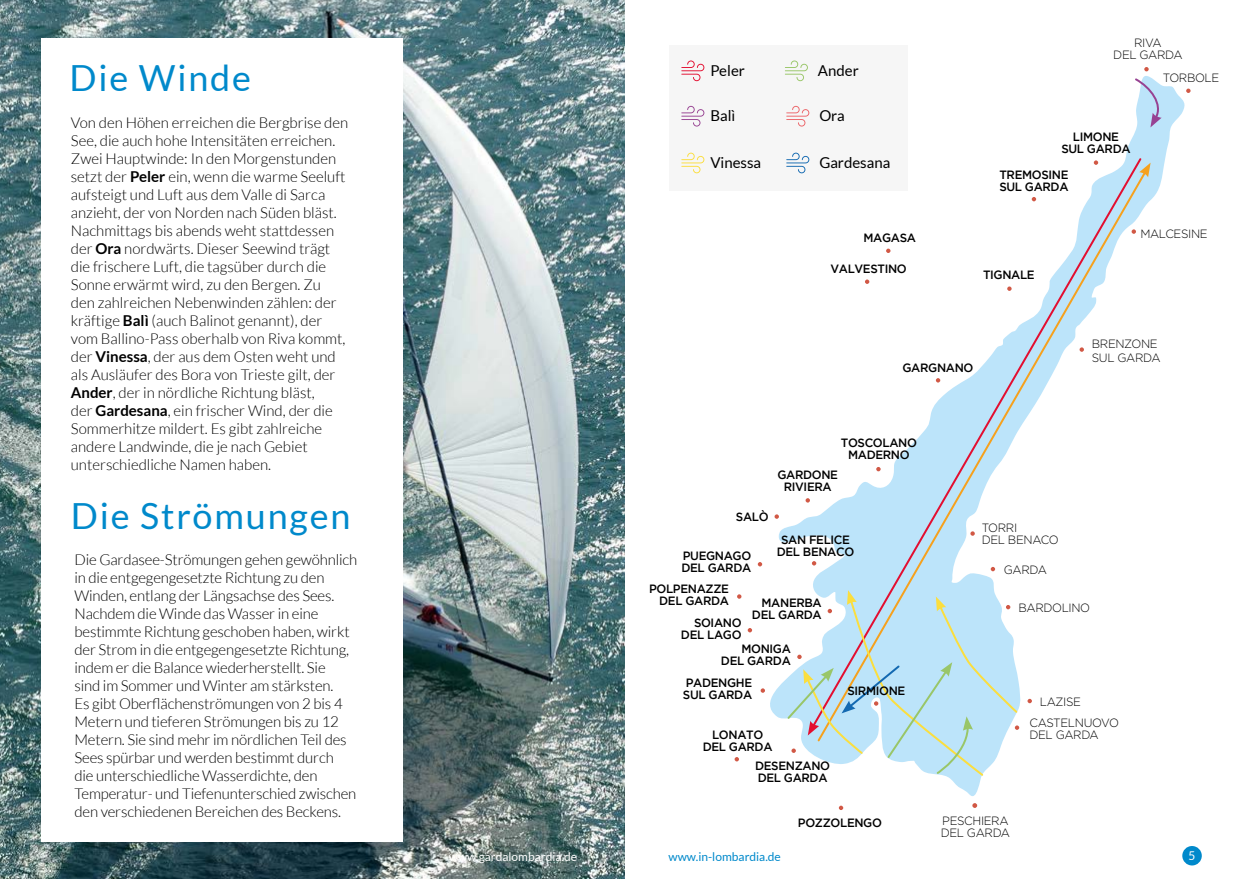
<style>
.page{position:relative;width:1248px;height:879px;background:#fff}
.page>*{position:absolute;margin:0;border:0;box-sizing:border-box;transform-origin:0 0}
.t1{font:36px "Lato";letter-spacing:.05em;color:#0089cb}
.t2{font:300 15px/18px "Lato";color:#000}
.t3{font:15px "Lato";color:#000}
.t4{font:500 12px/12px "Gotham";letter-spacing:-.03em;color:#000;text-align:center}
.t5{font:300 12px/12px "Gotham";letter-spacing:-.03em;color:#000}
.t6{font:12px "Lato";color:#fff}
.t7{font:12px "Lato";color:#0089cb}
.s1{font-weight:700}
</style>
<div class="page">
<svg style="left:759px;top:76px;width:426px;height:720px"></svg>
<svg style="left:838px;top:805px;width:5px;height:5px"></svg>
<svg style="left:760px;top:688px;width:5px;height:5px"></svg>
<svg style="left:737px;top:594px;width:4px;height:5px"></svg>
<svg style="left:734px;top:757px;width:5px;height:4px"></svg>
<svg style="left:747px;top:628px;width:5px;height:4px"></svg>
<svg style="left:757px;top:562px;width:5px;height:4px"></svg>
<svg style="left:774px;top:514px;width:4px;height:5px"></svg>
<svg style="left:805px;top:498px;width:4px;height:4px"></svg>
<svg style="left:972px;top:803px;width:5px;height:5px"></svg>
<svg style="left:1186px;top:89px;width:4px;height:4px"></svg>
<svg style="left:1144px;top:67px;width:4px;height:4px"></svg>
<svg style="left:1019px;top:177px;width:128px;height:566px"></svg>
<svg style="left:1142px;top:163px;width:8px;height:14px"></svg>
<svg style="left:810px;top:156px;width:332px;height:573px"></svg>
<svg style="left:1133px;top:77px;width:30px;height:50px"></svg>
<svg style="left:785px;top:590px;width:234px;height:187px"></svg>
<div style="left:669px;top:45px;width:238px;height:146px;background:#f6f6f6"></div>
<svg style="left:785px;top:60px;width:22px;height:21px"></svg>
<svg style="left:681px;top:106px;width:23px;height:21px"></svg>
<svg style="left:681px;top:153px;width:23px;height:20px"></svg>
<svg style="left:786px;top:153px;width:23px;height:20px"></svg>
<div style="left:1182px;top:846px;width:19px;height:19px;background:#0089cb;border-radius:50%"></div>
<img style="left:0;top:0;width:624px;height:879px">
<div style="left:41px;top:39px;width:361px;height:803px;background:#fff"></div>
<svg style="left:786px;top:106px;width:23px;height:21px"></svg>
<svg style="left:681px;top:60px;width:23px;height:21px"></svg>
<h1 class="t1" style="left:69px;top:58px;width:183px">Die Winde</h1>
<p class="t2" style="left:71px;top:114px;width:279px">Von den Höhen erreichen die Bergbrise den See, die auch hohe Intensitäten erreichen.<br>Zwei Hauptwinde: In den Morgenstunden setzt der <span class="s1">Peler</span> ein, wenn die warme Seeluft aufsteigt und Luft aus dem Valle di Sarca anzieht, der von Norden nach Süden bläst.<br>Nachmittags bis abends weht stattdessen der <span class="s1">Ora</span> nordwärts. Dieser Seewind trägt die frischere Luft, die tagsüber durch die Sonne erwärmt wird, zu den Bergen. Zu den zahlreichen Nebenwinden zählen: der kräftige <span class="s1">Balì</span> (auch Balinot genannt), der vom Ballino-Pass oberhalb von Riva kommt, der <span class="s1">Vinessa</span>, der aus dem Osten weht und als Ausläufer des Bora von Trieste gilt, der <span class="s1">Ander</span>, der in nördliche Richtung bläst,<br>der <span class="s1">Gardesana</span>, ein frischer Wind, der die Sommerhitze mildert. Es gibt zahlreiche andere Landwinde, die je nach Gebiet unterschiedliche Namen haben.</p>
<h1 class="t1" style="left:71px;top:495px;width:281px">Die Strömungen</h1>
<p class="t2" style="left:74px;top:550px;width:284px">Die Gardasee-Strömungen gehen gewöhnlich in die entgegengesetzte Richtung zu den Winden, entlang der Längsachse des Sees.<br>Nachdem die Winde das Wasser in eine bestimmte Richtung geschoben haben, wirkt der Strom in die entgegengesetzte Richtung, indem er die Balance wiederherstellt. Sie<br>sind im Sommer und Winter am stärksten.<br>Es gibt Oberflächenströmungen von 2 bis 4<br>Metern und tieferen Strömungen bis zu 12<br>Metern. Sie sind mehr im nördlichen Teil des Sees spürbar und werden bestimmt durch<br>die unterschiedliche Wasserdichte, den Temperatur- und Tiefenunterschied zwischen den verschiedenen Bereichen des Beckens.</p>
<p class="t3" style="left:710px;top:62px;width:36px">Peler</p>
<p class="t3" style="left:817px;top:62px;width:42px">Ander</p>
<p class="t3" style="left:710px;top:107px;width:26px">Balì</p>
<p class="t3" style="left:819px;top:107px;width:27px">Ora</p>
<p class="t3" style="left:710px;top:154px;width:52px">Vinessa</p>
<p class="t3" style="left:819px;top:154px;width:72px">Gardesana</p>
<p class="t4" style="left:863px;top:231px;width:54px">MAGASA</p>
<p class="t4" style="left:830px;top:263px;width:78px">VALVESTINO</p>
<p class="t5" style="left:1113px;top:37px;width:71px;text-align:center">RIVA<br>DEL GARDA</p>
<p class="t5" style="left:1162px;top:72px;width:58px">TORBOLE</p>
<p class="t4" style="left:1061px;top:130px;width:71px">LIMONE<br>SUL GARDA</p>
<p class="t4" style="left:999px;top:168px;width:71px;text-align:left">TREMOSINE<br>SUL GARDA</p>
<p class="t4" style="left:982px;top:269px;width:53px">TIGNALE</p>
<p class="t5" style="left:1140px;top:227px;width:69px">MALCESINE</p>
<p class="t4" style="left:902px;top:362px;width:72px">GARGNANO</p>
<p class="t5" style="left:1091px;top:336px;width:70px;line-height:14.4px">BRENZONE<br>SUL GARDA</p>
<p class="t4" style="left:840px;top:436px;width:78px">TOSCOLANO<br>MADERNO</p>
<p class="t4" style="left:735px;top:510px;width:34px">SALÒ</p>
<p class="t4" style="left:777px;top:468px;width:62px">GARDONE<br>RIVIERA</p>
<p class="t4" style="left:776px;top:534px;width:79px">SAN FELICE<br>DEL BENACO</p>
<p class="t4" style="left:681px;top:550px;width:71px;text-align:left">PUEGNAGO<br>DEL GARDA</p>
<p class="t4" style="left:649px;top:582px;width:81px;text-align:right">POLPENAZZE<br>DEL GARDA</p>
<p class="t4" style="left:751px;top:597px;width:71px;text-align:right">MANERBA<br>DEL GARDA</p>
<p class="t4" style="left:681px;top:617px;width:62px;text-align:right">SOIANO<br>DEL LAGO</p>
<p class="t4" style="left:721px;top:643px;width:71px;text-align:right">MONIGA<br>DEL GARDA</p>
<p class="t4" style="left:683px;top:676px;width:71px;text-align:left">PADENGHE<br>SUL GARDA</p>
<p class="t4" style="left:847px;top:684px;width:59px">SIRMIONE</p>
<p class="t4" style="left:702px;top:728px;width:71px">LONATO<br>DEL GARDA</p>
<p class="t5" style="left:981px;top:521px;width:78px">TORRI<br>DEL BENACO</p>
<p class="t5" style="left:1003px;top:563px;width:45px">GARDA</p>
<p class="t5" style="left:1018px;top:601px;width:73px">BARDOLINO</p>
<p class="t5" style="left:1039px;top:695px;width:43px">LAZISE</p>
<p class="t5" style="left:1029px;top:717px;width:91px">CASTELNUOVO<br>DEL GARDA</p>
<p class="t4" style="left:755px;top:759px;width:77px;text-align:left">DESENZANO<br>DEL GARDA</p>
<p class="t4" style="left:797px;top:817px;width:85px">POZZOLENGO</p>
<p class="t5" style="left:940px;top:814px;width:71px">PESCHIERA<br>DEL GARDA</p>
<p class="t6" style="left:449px;top:850px;width:130px">www.gardalombardia.de</p>
<p class="t7" style="left:668px;top:850px;width:114px">www.in-lombardia.de</p>
</div>
